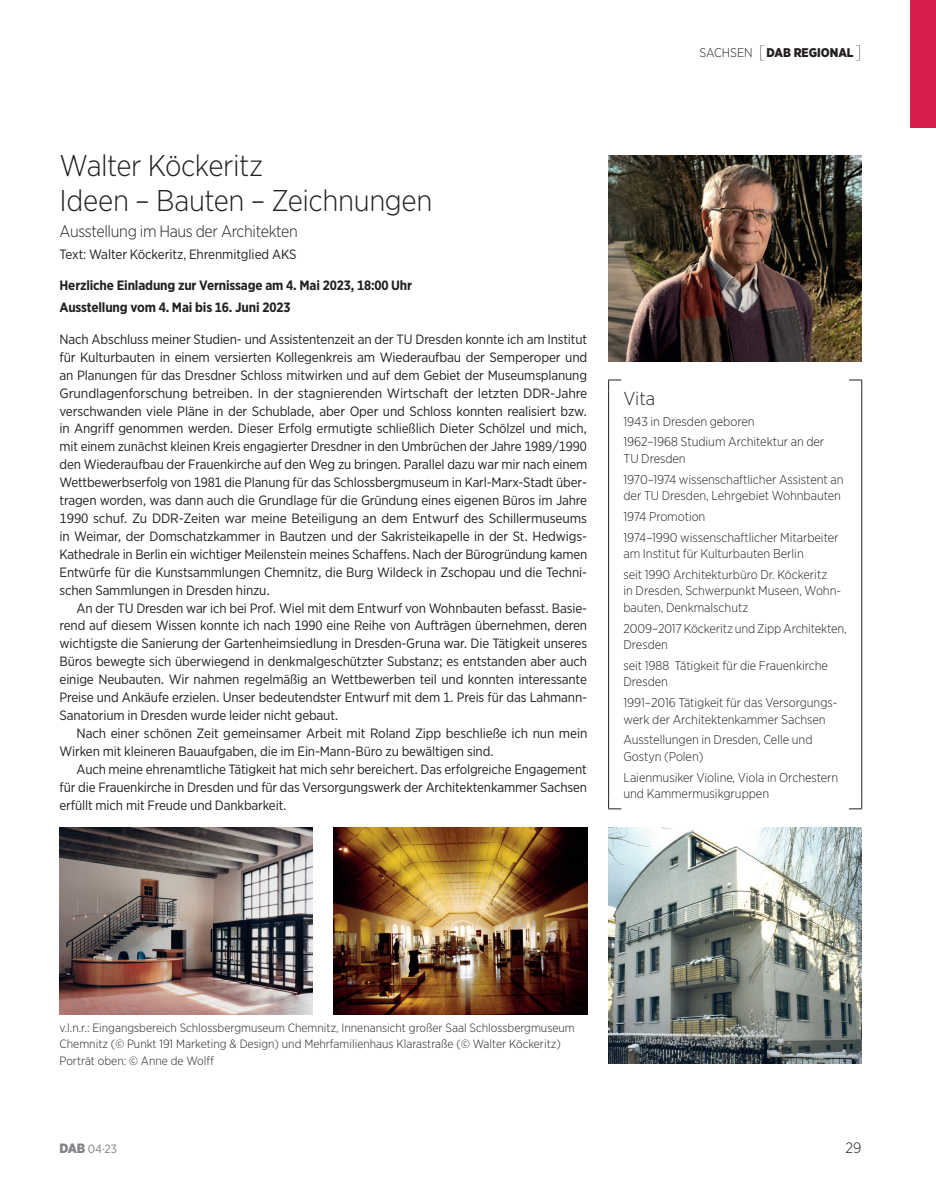
<style>
.page{position:relative;width:936px;height:1191px;background:#fff}
.page>*{position:absolute;margin:0;border:0;box-sizing:border-box;transform-origin:0 0}
.t1{font:300 30px/34.5px "Gotham Narrow";letter-spacing:-.01em;color:#231f20}
.t2{font:300 18.75px "Gotham Narrow";color:#231f20}
.t3{font:300 16.5px "Gotham Narrow";letter-spacing:-.02em;color:#231f20}
.t4{font:300 15px "Gotham Narrow";color:#231f20}
.t5{font:13.5px/17.9px "Gotham Narrow";letter-spacing:-.01em;color:#231f20;text-align:justify}
.t6{font:700 13.5px/22px "Gotham Narrow";letter-spacing:-.01em;color:#231f20}
.t7{font:300 12.75px/16.5px "Gotham Narrow";letter-spacing:-.005em;color:#231f20}
.t8{font:900 12.6px "Gotham Narrow";color:#231f20}
.t9{font:300 12.6px "Gotham Narrow";color:#231f20}
.t10{font:300 12px/16.5px "Gotham Narrow";color:#231f20}
.t11{font:12px "Gotham Narrow";color:#808285}
.s1{font-weight:100;font-size:18px}
.s2{font-weight:900;font-size:13.5px}
</style>
<div class="page">
<img style="left:334px;top:827px;width:253px;height:188px">
<img style="left:60px;top:827px;width:253px;height:187px">
<img style="left:608px;top:827px;width:253px;height:236px">
<img style="left:608px;top:155px;width:253px;height:207px">
<svg style="left:608px;top:798px;width:13px;height:11px"></svg>
<svg style="left:849px;top:798px;width:13px;height:11px"></svg>
<svg style="left:849px;top:380px;width:13px;height:12px"></svg>
<svg style="left:608px;top:380px;width:13px;height:12px"></svg>
<hr style="left:608px;top:392px;width:1px;height:406px;background:#231f20">
<hr style="left:861px;top:392px;width:1px;height:406px;background:#231f20">
<div style="left:910px;top:0;width:25px;height:128px;background:#d81e4c"></div>
<p class="t9" style="left:699px;top:45px;width:31px">Sachsen</p>
<p class="t8" style="left:758px;top:44px;width:104px"><span class="s1">[</span>DAB REGIONAL<span class="s1">]</span></p>
<h1 class="t1" style="left:60px;top:148px;width:374px">Walter Köckeritz<br>Ideen – Bauten – Zeichnungen</h1>
<p class="t3" style="left:60px;top:221px;width:240px">Ausstellung im Haus der Architekten</p>
<p class="t5" style="left:60px;top:245px;width:238px">Text: Walter Köckeritz, Ehrenmitglied AKS</p>
<p class="t6" style="left:60px;top:274px;width:354px">Herzliche Einladung zur Vernissage am 4. Mai 2023, 18:00 Uhr<br>Ausstellung vom 4. Mai bis 16. Juni 2023</p>
<p class="t5" style="left:60px;top:330px;width:529px">Nach Abschluss meiner Studien- und Assistentenzeit an der TU Dresden konnte ich am Institut für Kulturbauten in einem versierten Kollegenkreis am Wiederaufbau der Semperoper und an Planungen für das Dresdner Schloss mitwirken und auf dem Gebiet der Museumsplanung Grundlagenforschung betreiben. In der stagnierenden Wirtschaft der letzten DDR-Jahre verschwanden viele Pläne in der Schublade, aber Oper und Schloss konnten realisiert bzw. in Angriff genommen werden. Dieser Erfolg ermutigte schließlich Dieter Schölzel und mich, mit einem zunächst kleinen Kreis engagierter Dresdner in den Umbrüchen der Jahre 1989/1990 den Wiederaufbau der Frauenkirche auf den Weg zu bringen. Parallel dazu war mir nach einem Wettbewerbserfolg von 1981 die Planung für das Schlossbergmuseum in Karl-Marx-Stadt über&shy;tragen worden, was dann auch die Grundlage für die Gründung eines eigenen Büros im Jahre 1990 schuf. Zu DDR-Zeiten war meine Beteiligung an dem Entwurf des Schillermuseums in Weimar, der Domschatzkammer in Bautzen und der Sakristeikapelle in der St. Hedwigs-Kathedrale in Berlin ein wichtiger Meilenstein meines Schaffens. Nach der Bürogründung kamen Entwürfe für die Kunstsammlungen Chemnitz, die Burg Wildeck in Zschopau und die Techni&shy;schen Sammlungen in Dresden hinzu.</p>
<p class="t5" style="left:60px;top:598px;width:529px;text-indent:17px">An der TU Dresden war ich bei Prof. Wiel mit dem Entwurf von Wohnbauten befasst. Basie&shy;rend auf diesem Wissen konnte ich nach 1990 eine Reihe von Aufträgen übernehmen, deren wichtigste die Sanierung der Gartenheimsiedlung in Dresden-Gruna war. Die Tätigkeit unseres Büros bewegte sich überwiegend in denkmalgeschützter Substanz; es entstanden aber auch einige Neubauten. Wir nahmen regelmäßig an Wettbewerben teil und konnten interessante Preise und Ankäufe erzielen. Unser bedeutendster Entwurf mit dem 1. Preis für das Lahmann-Sanatorium in Dresden wurde leider nicht gebaut.</p>
<p class="t5" style="left:60px;top:724px;width:529px;text-indent:17px">Nach einer schönen Zeit gemeinsamer Arbeit mit Roland Zipp beschließe ich nun mein<br>Wirken mit kleineren Bauaufgaben, die im Ein-Mann-Büro zu bewältigen sind.</p>
<p class="t5" style="left:60px;top:760px;width:529px;text-indent:17px">Auch meine ehrenamtliche Tätigkeit hat mich sehr bereichert. Das erfolgreiche Engagement für die Frauenkirche in Dresden und für das Versorgungswerk der Architektenkammer Sachsen erfüllt mich mit Freude und Dankbarkeit.</p>
<h2 class="t2" style="left:623px;top:387px;width:33px">Vita</h2>
<p class="t7" style="left:623px;top:410px;width:202px;line-height:20.7px">1943 in Dresden geboren<br>1962–1968 Studium Architektur an der</p>
<p class="t7" style="left:623px;top:448px;width:221px;line-height:20.7px">TU Dresden<br>1970–1974 wissenschaftlicher Assistent an</p>
<p class="t7" style="left:623px;top:485px;width:219px;line-height:20.7px">der TU Dresden, Lehrgebiet Wohnbauten<br>1974 Promotion<br>1974–1990 wissenschaftlicher Mitarbeiter</p>
<p class="t7" style="left:623px;top:543px;width:205px;line-height:20.7px">am Institut für Kulturbauten Berlin<br>seit 1990 Architekturbüro Dr. Köckeritz</p>
<p class="t7" style="left:623px;top:582px;width:219px">in Dresden, Schwerpunkt Museen, Wohn&shy;bauten, Denkmalschutz</p>
<p class="t7" style="left:623px;top:619px;width:225px">2009–2017 Köckeritz und Zipp Architekten,<br>Dresden</p>
<p class="t7" style="left:623px;top:657px;width:206px">seit 1988 Tätigkeit für die Frauenkirche<br>Dresden</p>
<p class="t7" style="left:623px;top:694px;width:215px">1991–2016 Tätigkeit für das Versorgungs&shy;werk der Architektenkammer Sachsen</p>
<p class="t7" style="left:623px;top:731px;width:190px">Ausstellungen in Dresden, Celle und<br>Gostyn (Polen)</p>
<p class="t7" style="left:623px;top:768px;width:216px">Laienmusiker Violine, Viola in Orchestern und Kammermusikgruppen</p>
<p class="t10" style="left:60px;top:1019px;width:516px">v.l.n.r.: Eingangsbereich Schlossbergmuseum Chemnitz, Innenansicht großer Saal Schlossbergmuseum<br>Chemnitz (© Punkt 191 Marketing &amp; Design) und Mehrfamilienhaus Klarastraße (© Walter Köckeritz)<br>Porträt oben: © Anne de Wolff</p>
<p class="t11" style="left:60px;top:1141px;width:59px"><span class="s2">DAB</span> 04·23</p>
<p class="t4" style="left:845px;top:1138px;width:17px">29</p>
</div>
